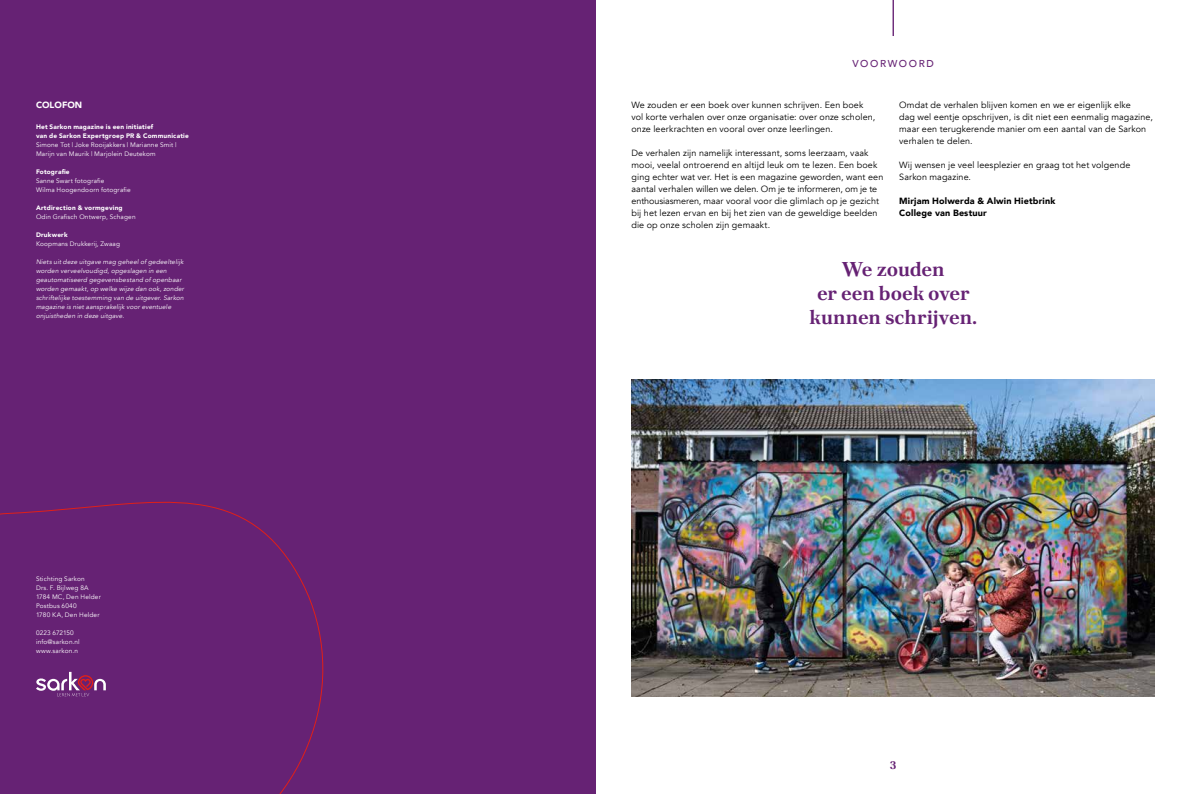
<style>
.page{position:relative;width:1191px;height:794px;background:#fff}
.page>*{position:absolute;margin:0;border:0;box-sizing:border-box;transform-origin:0 0}
.t1{font:700 20px/24px "Poltawski Nowy";letter-spacing:-.01em;color:#662274;text-align:center}
.t2{font:700 11px "Poltawski Nowy";color:#662274}
.t3{font:500 10px "Avenir";letter-spacing:.155em;color:#662274}
.t4{font:9px/12px "Avenir";letter-spacing:.01em;color:#000}
.t5{font:900 9px/12px "Avenir";letter-spacing:.02em;color:#000}
.t6{font:900 9px "Avenir";letter-spacing:.005em;color:#fff}
.t7{font:6.5px/9px "Avenir";letter-spacing:.025em;color:#fff}
.t8{font:italic 6.5px/9px "Avenir";letter-spacing:.02em;color:#fff}
.t9{font:900 6.5px/9px "Avenir";letter-spacing:.03em;color:#fff}
</style>
<div class="page">
<img style="left:631px;top:380px;width:524px;height:316px">
<div style="left:0;top:0;width:595px;height:794px;background:#662274"></div>
<svg style="left:0;top:501px;width:324px;height:293px"></svg>
<hr style="left:893px;top:0;width:1px;height:36px;background:#662274">
<p class="t6" style="left:36px;top:97px;width:48px">COLOFON</p>
<p class="t9" style="left:36px;top:122px;width:154px">Het Sarkon magazine is een initiatief<br>van de Sarkon Expertgroep PR &amp; Communicatie</p>
<p class="t7" style="left:36px;top:140px;width:142px">Simone Tot | Joke Rooijakkers | Marianne Smit |<br>Marijn van Maurik | Marjolein Deutekom</p>
<p class="t9" style="left:36px;top:167px;width:35px">Fotografie</p>
<p class="t7" style="left:36px;top:176px;width:96px">Sanne Swart fotografie<br>Wilma Hoogendoorn fotografie</p>
<p class="t9" style="left:36px;top:203px;width:88px">Artdirection &amp; vormgeving</p>
<p class="t7" style="left:36px;top:212px;width:101px">Odin Grafisch Ontwerp, Schagen</p>
<p class="t9" style="left:36px;top:230px;width:33px">Drukwerk</p>
<p class="t7" style="left:36px;top:239px;width:85px">Koopmans Drukkerij, Zwaag</p>
<p class="t8" style="left:36px;top:257px;width:150px">Niets uit deze uitgave mag geheel of gedeeltelijk worden verveelvoudigd, opgeslagen in een geautomatiseerd gegevensbestand of openbaar worden gemaakt, op welke wijze dan ook, zonder schriftelijke toestemming van de uitgever. Sarkon magazine is niet aansprakelijk voor eventuele onjuistheden in deze uitgave.</p>
<p class="t7" style="left:36px;top:574px;width:66px">Stichting Sarkon<br>Drs. F. Bijlweg 8A<br>1784 MC, Den Helder<br>Postbus 6040<br>1780 KA, Den Helder</p>
<p class="t7" style="left:36px;top:628px;width:45px">0223 672150 info@sarkon.nl www.sarkon.n</p>
<p class="t3" style="left:852px;top:55px;width:83px">VOORWOORD</p>
<p class="t4" style="left:631px;top:99px;width:245px">We zouden er een boek over kunnen schrijven. Een boek vol korte verhalen over onze organisatie: over onze scholen, onze leerkrachten en vooral over onze leerlingen.</p>
<p class="t4" style="left:631px;top:147px;width:253px">De verhalen zijn namelijk interessant, soms leerzaam, vaak mooi, veelal ontroerend en altijd leuk om te lezen. Een boek ging echter wat ver. Het is een magazine geworden, want een aantal verhalen willen we delen. Om je te informeren, om je te enthousiasmeren, maar vooral voor die glimlach op je gezicht bij het lezen ervan en bij het zien van de geweldige beelden die op onze scholen zijn gemaakt.</p>
<p class="t4" style="left:899px;top:99px;width:255px">Omdat de verhalen blijven komen en we er eigenlijk elke<br>dag wel eentje opschrijven, is dit niet een eenmalig magazine, maar een terugkerende manier om een aantal van de Sarkon verhalen te delen.</p>
<p class="t4" style="left:899px;top:159px;width:233px">Wij wensen je veel leesplezier en graag tot het volgende<br>Sarkon magazine.</p>
<p class="t5" style="left:899px;top:195px;width:158px">Mirjam Holwerda &amp; Alwin Hietbrink<br>College van Bestuur</p>
<h1 class="t1" style="left:809px;top:257px;width:169px">We zouden<br>er een boek over kunnen schrijven.</h1>
<p class="t2" style="left:890px;top:757px;width:8px">3</p>
</div>
